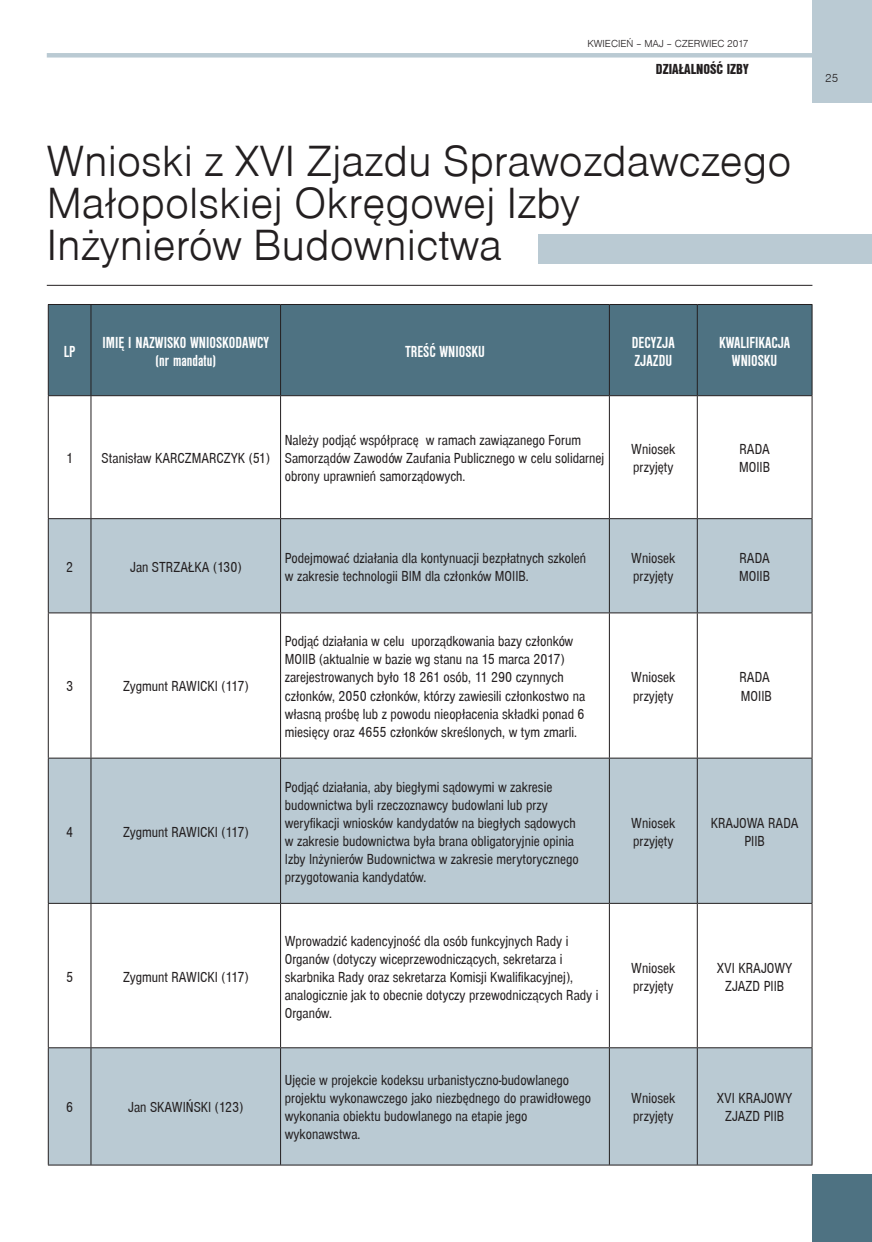
<style>
.page{position:relative;width:872px;height:1242px;background:#fff}
.page>*{position:absolute;margin:0;border:0;box-sizing:border-box;transform-origin:0 0}
.t1{font:45px/42px "Nimbus San D Ligh";color:#231f20}
.t2{font:700 condensed 16.5px/18px "Nimbus San D";color:#fff;text-align:center}
.t3{font:condensed 15px/18px "Nimbus San D";color:#231f20}
.t4{font:15px "Nimbus San D Blac Cond";color:#231f20}
.t5{font:12px "Nimbus San D Ligh";color:#231f20}
.t6{font:10.5px "Nimbus San D Ligh";color:#231f20}
</style>
<div class="page">
<div style="left:812px;top:1174px;width:60px;height:67px;background:#4e7282"></div>
<div style="left:47px;top:53px;width:765px;height:5px;background:#bacad3"></div>
<div style="left:812px;top:0;width:60px;height:102px;background:#bacad3"></div>
<div style="left:49px;top:305px;width:762px;height:90px;background:#4e7282"></div>
<svg style="left:49px;top:519px;width:762px;height:645px;fill:#bacad3"></svg>
<hr style="left:48px;top:304px;width:43px;height:1px;background:#231f20">
<hr style="left:48px;top:305px;width:1px;height:90px;background:#231f20">
<hr style="left:91px;top:304px;width:189px;height:1px;background:#231f20">
<hr style="left:91px;top:305px;width:1px;height:90px;background:#231f20">
<hr style="left:280px;top:304px;width:329px;height:1px;background:#231f20">
<hr style="left:280px;top:305px;width:1px;height:90px;background:#231f20">
<hr style="left:609px;top:304px;width:88px;height:1px;background:#231f20">
<hr style="left:609px;top:305px;width:1px;height:90px;background:#231f20">
<hr style="left:697px;top:304px;width:115px;height:1px;background:#231f20">
<hr style="left:697px;top:305px;width:1px;height:90px;background:#231f20">
<hr style="left:811px;top:305px;width:1px;height:90px;background:#231f20">
<hr style="left:48px;top:395px;width:43px;height:1px;background:#231f20">
<hr style="left:48px;top:396px;width:1px;height:122px;background:#231f20">
<hr style="left:91px;top:395px;width:189px;height:1px;background:#231f20">
<hr style="left:91px;top:396px;width:1px;height:122px;background:#231f20">
<hr style="left:280px;top:395px;width:329px;height:1px;background:#231f20">
<hr style="left:280px;top:396px;width:1px;height:122px;background:#231f20">
<hr style="left:609px;top:395px;width:88px;height:1px;background:#231f20">
<hr style="left:609px;top:396px;width:1px;height:122px;background:#231f20">
<hr style="left:697px;top:395px;width:115px;height:1px;background:#231f20">
<hr style="left:697px;top:396px;width:1px;height:122px;background:#231f20">
<hr style="left:811px;top:396px;width:1px;height:122px;background:#231f20">
<hr style="left:48px;top:518px;width:43px;height:1px;background:#231f20">
<hr style="left:48px;top:519px;width:1px;height:93px;background:#231f20">
<hr style="left:91px;top:518px;width:189px;height:1px;background:#231f20">
<hr style="left:91px;top:519px;width:1px;height:93px;background:#231f20">
<hr style="left:280px;top:518px;width:329px;height:1px;background:#231f20">
<hr style="left:280px;top:519px;width:1px;height:93px;background:#231f20">
<hr style="left:609px;top:518px;width:88px;height:1px;background:#231f20">
<hr style="left:609px;top:519px;width:1px;height:93px;background:#231f20">
<hr style="left:697px;top:518px;width:115px;height:1px;background:#231f20">
<hr style="left:697px;top:519px;width:1px;height:93px;background:#231f20">
<hr style="left:811px;top:519px;width:1px;height:93px;background:#231f20">
<hr style="left:48px;top:612px;width:43px;height:1px;background:#231f20">
<hr style="left:48px;top:613px;width:1px;height:145px;background:#231f20">
<hr style="left:91px;top:612px;width:189px;height:1px;background:#231f20">
<hr style="left:91px;top:613px;width:1px;height:145px;background:#231f20">
<hr style="left:280px;top:612px;width:329px;height:1px;background:#231f20">
<hr style="left:280px;top:613px;width:1px;height:145px;background:#231f20">
<hr style="left:609px;top:612px;width:88px;height:1px;background:#231f20">
<hr style="left:609px;top:613px;width:1px;height:145px;background:#231f20">
<hr style="left:697px;top:612px;width:115px;height:1px;background:#231f20">
<hr style="left:697px;top:613px;width:1px;height:145px;background:#231f20">
<hr style="left:811px;top:613px;width:1px;height:145px;background:#231f20">
<hr style="left:48px;top:758px;width:43px;height:1px;background:#231f20">
<hr style="left:48px;top:758px;width:1px;height:145px;background:#231f20">
<hr style="left:91px;top:758px;width:189px;height:1px;background:#231f20">
<hr style="left:91px;top:758px;width:1px;height:145px;background:#231f20">
<hr style="left:280px;top:758px;width:329px;height:1px;background:#231f20">
<hr style="left:280px;top:758px;width:1px;height:145px;background:#231f20">
<hr style="left:609px;top:758px;width:88px;height:1px;background:#231f20">
<hr style="left:609px;top:758px;width:1px;height:145px;background:#231f20">
<hr style="left:697px;top:758px;width:115px;height:1px;background:#231f20">
<hr style="left:697px;top:758px;width:1px;height:145px;background:#231f20">
<hr style="left:811px;top:758px;width:1px;height:145px;background:#231f20">
<hr style="left:48px;top:903px;width:43px;height:1px;background:#231f20">
<hr style="left:48px;top:903px;width:1px;height:144px;background:#231f20">
<hr style="left:91px;top:903px;width:189px;height:1px;background:#231f20">
<hr style="left:91px;top:903px;width:1px;height:144px;background:#231f20">
<hr style="left:280px;top:903px;width:329px;height:1px;background:#231f20">
<hr style="left:280px;top:903px;width:1px;height:144px;background:#231f20">
<hr style="left:609px;top:903px;width:88px;height:1px;background:#231f20">
<hr style="left:609px;top:903px;width:1px;height:144px;background:#231f20">
<hr style="left:697px;top:903px;width:115px;height:1px;background:#231f20">
<hr style="left:697px;top:903px;width:1px;height:144px;background:#231f20">
<hr style="left:811px;top:903px;width:1px;height:144px;background:#231f20">
<hr style="left:48px;top:1047px;width:43px;height:1px;background:#231f20">
<hr style="left:48px;top:1048px;width:1px;height:116px;background:#231f20">
<hr style="left:91px;top:1047px;width:189px;height:1px;background:#231f20">
<hr style="left:91px;top:1048px;width:1px;height:116px;background:#231f20">
<hr style="left:280px;top:1047px;width:329px;height:1px;background:#231f20">
<hr style="left:280px;top:1048px;width:1px;height:116px;background:#231f20">
<hr style="left:609px;top:1047px;width:88px;height:1px;background:#231f20">
<hr style="left:609px;top:1048px;width:1px;height:116px;background:#231f20">
<hr style="left:697px;top:1047px;width:115px;height:1px;background:#231f20">
<hr style="left:697px;top:1048px;width:1px;height:116px;background:#231f20">
<hr style="left:811px;top:1048px;width:1px;height:116px;background:#231f20">
<hr style="left:48px;top:1164px;width:764px;height:1px;background:#231f20">
<div style="left:539px;top:234px;width:333px;height:30px;background:#bacad3"></div>
<hr style="left:47px;top:285px;width:765px;height:1px;background:#231f20">
<p class="t6" style="left:587px;top:37px;width:163px">KWIECIEŃ – MAJ – CZERWIEC 2017</p>
<p class="t4" style="left:656px;top:60px;width:94px">DZIAŁALNOŚĆ IZBY</p>
<h1 class="t1" style="left:47px;top:140px;width:746px">Wnioski z XVI Zjazdu Sprawozdawczego<br>Małopolskiej Okręgowej Izby<br>Inżynierów Budownictwa</h1>
<p class="t2" style="left:64px;top:342px;width:13px">LP</p>
<p class="t2" style="left:102px;top:333px;width:168px">IMIĘ I NAZWISKO WNIOSKODAWCY (nr mandatu)</p>
<p class="t2" style="left:405px;top:342px;width:81px">TREŚĆ WNIOSKU</p>
<p class="t2" style="left:632px;top:333px;width:44px;text-align:left">DECYZJA<br>ZJAZDU</p>
<p class="t2" style="left:719px;top:333px;width:73px">KWALIFIKACJA<br>WNIOSKU</p>
<p class="t3" style="left:66px;top:449px;width:9px">1</p>
<p class="t3" style="left:102px;top:449px;width:170px">Stanisław KARCZMARCZYK (51)</p>
<p class="t3" style="left:285px;top:431px;width:321px">Należy podjąć współpracę w ramach zawiązanego Forum<br>Samorządów Zawodów Zaufania Publicznego w celu solidarnej obrony uprawnień samorządowych.</p>
<p class="t3" style="left:631px;top:440px;width:46px">Wniosek przyjęty</p>
<p class="t3" style="left:739px;top:440px;width:32px">RADA<br>MOIIB</p>
<p class="t3" style="left:66px;top:558px;width:9px">2</p>
<p class="t3" style="left:130px;top:558px;width:113px">Jan STRZAŁKA (130)</p>
<p class="t3" style="left:285px;top:549px;width:303px">Podejmować działania dla kontynuacji bezpłatnych szkoleń w zakresie technologii BIM dla członków MOIIB.</p>
<p class="t3" style="left:631px;top:549px;width:46px">Wniosek przyjęty</p>
<p class="t3" style="left:739px;top:549px;width:32px">RADA<br>MOIIB</p>
<p class="t3" style="left:66px;top:677px;width:9px">3</p>
<p class="t3" style="left:123px;top:677px;width:127px">Zygmunt RAWICKI (117)</p>
<p class="t3" style="left:66px;top:823px;width:9px">4</p>
<p class="t3" style="left:123px;top:823px;width:127px">Zygmunt RAWICKI (117)</p>
<p class="t3" style="left:66px;top:967px;width:9px">5</p>
<p class="t3" style="left:123px;top:967px;width:127px">Zygmunt RAWICKI (117)</p>
<p class="t3" style="left:66px;top:1098px;width:9px">6</p>
<p class="t3" style="left:128px;top:1098px;width:116px">Jan SKAWIŃSKI (123)</p>
<p class="t3" style="left:285px;top:632px;width:302px">Podjąć działania w celu uporządkowania bazy członków MOIIB (aktualnie w bazie wg stanu na 15 marca 2017) zarejestrowanych było 18 261 osób, 11 290 czynnych członków, 2050 członków, którzy zawiesili członkostwo na własną prośbę lub z powodu nieopłacenia składki ponad 6 miesięcy oraz 4655 członków skreślonych, w tym zmarli.</p>
<p class="t3" style="left:285px;top:778px;width:295px">Podjąć działania, aby biegłymi sądowymi w zakresie budownictwa byli rzeczoznawcy budowlani lub przy weryfikacji wniosków kandydatów na biegłych sądowych w zakresie budownictwa była brana obligatoryjnie opinia Izby Inżynierów Budownictwa w zakresie merytorycznego przygotowania kandydatów.</p>
<p class="t3" style="left:285px;top:931px;width:315px">Wprowadzić kadencyjność dla osób funkcyjnych Rady i Organów (dotyczy wiceprzewodniczących, sekretarza i skarbnika Rady oraz sekretarza Komisji Kwalifikacyjnej), analogicznie jak to obecnie dotyczy przewodniczących Rady i Organów.</p>
<p class="t3" style="left:285px;top:1071px;width:308px">Ujęcie w projekcie kodeksu urbanistyczno-budowlanego projektu wykonawczego jako niezbędnego do prawidłowego wykonania obiektu budowlanego na etapie jego wykonawstwa.</p>
<p class="t3" style="left:631px;top:668px;width:46px">Wniosek przyjęty</p>
<p class="t3" style="left:739px;top:668px;width:34px">RADA<br>MOIIB</p>
<p class="t3" style="left:631px;top:814px;width:46px">Wniosek przyjęty</p>
<p class="t3" style="left:711px;top:814px;width:89px;text-align:center">KRAJOWA RADA<br>PIIB</p>
<p class="t3" style="left:631px;top:958px;width:46px">Wniosek przyjęty</p>
<p class="t3" style="left:717px;top:958px;width:77px;text-align:center">XVI KRAJOWY<br>ZJAZD PIIB</p>
<p class="t3" style="left:631px;top:1089px;width:46px">Wniosek przyjęty</p>
<p class="t3" style="left:717px;top:1089px;width:77px;text-align:center">XVI KRAJOWY<br>ZJAZD PIIB</p>
<p class="t5" style="left:825px;top:71px;width:14px">25</p>
</div>
